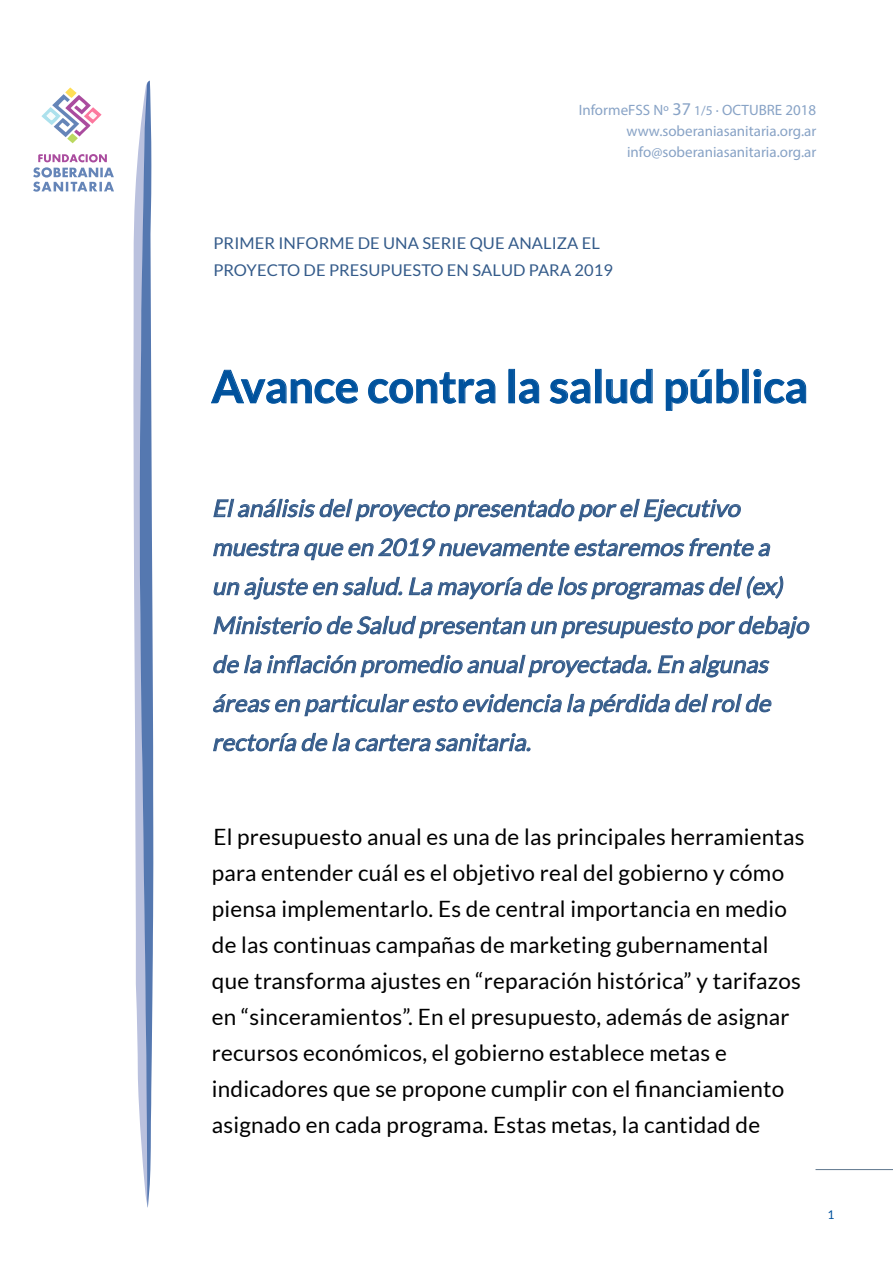
<style>
.page{position:relative;width:893px;height:1263px;background:#fff}
.page>*{position:absolute;margin:0;border:0;box-sizing:border-box;transform-origin:0 0}
.t1{font:700 45px "Lato";letter-spacing:-.005em;color:#00529d}
.t2{font:italic 23.55px/39px "Lato";letter-spacing:-.005em;color:#345b8a}
.t3{font:22.5px/36px "Lato";letter-spacing:.01em;color:#000}
.t4{font:16.2px/27px "Lato";letter-spacing:.005em;color:#345b8a}
.t5{font:15px/21px "Myriad Pro";color:#88a3c6;text-align:justify}
.t6{font:12px "Lato";color:#00529d}
.s1{font-size:18px}
.s2{font-size:13.5px}
</style>
<div class="page">
<svg style="left:33px;top:154px;width:81px;height:38px"></svg>
<svg style="left:41px;top:87px;width:61px;height:56px"></svg>
<svg style="left:133px;top:81px;width:20px;height:1126px"></svg>
<svg style="left:211px;top:369px;width:147px;height:35px"></svg>
<svg style="left:368px;top:372px;width:128px;height:32px"></svg>
<div style="left:509px;top:369px;width:6px;height:34px;border:1px solid #00529d"></div>
<svg style="left:519px;top:379px;width:20px;height:25px"></svg>
<svg style="left:549px;top:379px;width:42px;height:25px"></svg>
<div style="left:595px;top:369px;width:6px;height:34px;border:1px solid #00529d"></div>
<svg style="left:606px;top:369px;width:47px;height:35px"></svg>
<svg style="left:666px;top:369px;width:73px;height:42px"></svg>
<div style="left:742px;top:369px;width:7px;height:34px;border:1px solid #00529d"></div>
<svg style="left:753px;top:369px;width:53px;height:35px"></svg>
<svg style="left:214px;top:499px;width:526px;height:22px"></svg>
<svg style="left:214px;top:540px;width:85px;height:16px"></svg>
<svg style="left:305px;top:543px;width:38px;height:17px"></svg>
<svg style="left:349px;top:543px;width:24px;height:13px"></svg>
<svg style="left:379px;top:539px;width:190px;height:17px"></svg>
<svg style="left:575px;top:540px;width:109px;height:16px"></svg>
<svg style="left:690px;top:538px;width:63px;height:18px"></svg>
<svg style="left:759px;top:543px;width:11px;height:13px"></svg>
<svg style="left:214px;top:582px;width:25px;height:13px"></svg>
<svg style="left:245px;top:577px;width:62px;height:22px"></svg>
<svg style="left:313px;top:577px;width:89px;height:18px"></svg>
<svg style="left:409px;top:578px;width:23px;height:17px"></svg>
<svg style="left:438px;top:577px;width:83px;height:22px"></svg>
<svg style="left:528px;top:577px;width:24px;height:18px"></svg>
<svg style="left:558px;top:577px;width:146px;height:22px"></svg>
<svg style="left:710px;top:576px;width:73px;height:22px"></svg>
<svg style="left:214px;top:616px;width:107px;height:18px"></svg>
<svg style="left:327px;top:616px;width:198px;height:22px"></svg>
<svg style="left:531px;top:616px;width:278px;height:22px"></svg>
<svg style="left:214px;top:655px;width:47px;height:18px"></svg>
<svg style="left:267px;top:655px;width:195px;height:22px"></svg>
<svg style="left:468px;top:655px;width:183px;height:22px"></svg>
<svg style="left:658px;top:656px;width:26px;height:17px"></svg>
<svg style="left:690px;top:655px;width:79px;height:22px"></svg>
<svg style="left:213px;top:694px;width:244px;height:22px"></svg>
<svg style="left:463px;top:694px;width:98px;height:18px"></svg>
<svg style="left:567px;top:694px;width:102px;height:22px"></svg>
<svg style="left:676px;top:694px;width:95px;height:18px"></svg>
<svg style="left:214px;top:733px;width:82px;height:18px"></svg>
<svg style="left:302px;top:733px;width:25px;height:18px"></svg>
<svg style="left:333px;top:733px;width:17px;height:18px"></svg>
<svg style="left:356px;top:733px;width:174px;height:18px"></svg>
<hr style="left:815px;top:1169px;width:78px;height:1px;background:#5f778e">
<p class="t5" style="left:626px;top:100px;width:191px;text-indent:-48px">InformeFSS Nº <span class="s1">37</span> <span class="s2">1/5</span> · OCTUBRE 2018 www.soberaniasanitaria.org.ar info@soberaniasanitaria.org.ar</p>
<p class="t4" style="left:213px;top:229px;width:401px">PRIMER INFORME DE UNA SERIE QUE ANALIZA EL<br>PROYECTO DE PRESUPUESTO EN SALUD PARA 2019</p>
<h1 class="t1" style="left:212px;top:361px;width:598px">Avance contra la salud pública</h1>
<p class="t2" style="left:212px;top:488px;width:603px">Elanálisis delproyecto presentado porelEjecutivo muestra que en 2019 nuevamente estaremos frente a<br>un ajuste en salud.La mayoría de los programas del(ex)<br>Ministerio de Salud presentan un presupuesto pordebajo de la inflación promedio anualproyectada.En algunas áreas en particularesto evidencia la pérdida delrolde rectoría de la cartera sanitaria.</p>
<p class="t3" style="left:212px;top:818px;width:594px">El presupuesto anual es una de las principales herramientas para entender cuál es el objetivo real del gobierno y cómo piensa implementarlo. Es de central importancia en medio de las continuas campañas de marketing gubernamental que transforma ajustes en “reparación histórica” y tarifazos en “sinceramientos”. En el presupuesto, además de asignar recursos económicos, el gobierno establece metas e indicadores que se propone cumplir con el financiamiento asignado en cada programa. Estas metas, la cantidad de</p>
<p class="t6" style="left:827px;top:1207px;width:8px">1</p>
</div>
